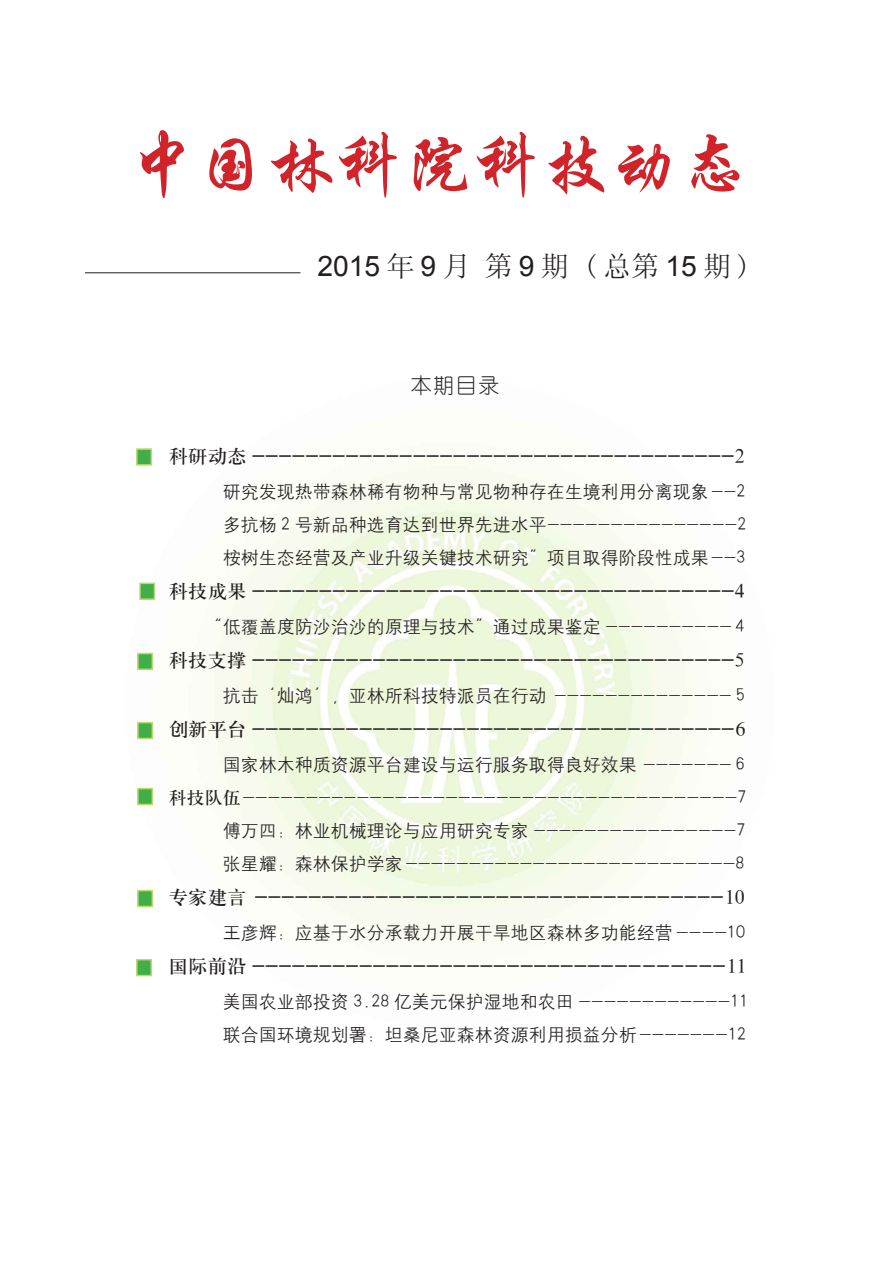
<style>
.page{position:relative;width:893px;height:1263px;background:#fff}
.page>*{position:absolute;margin:0;border:0;box-sizing:border-box;transform-origin:0 0}
.t1{font:69px "ST Xingkai";color:#d1232a}
.t2{font:28.2px "Sim Sun";color:#231f20}
.t3{font:21px "You Yuan";color:#231f20}
.目录二{font:19.5px "H Ya 3 gj";color:#231f20}
.目录一{font:19.5px "H Ya 3 gj";color:#231f20}
.目录二-2{font:18px/33px "H Yg 2 gj";color:#231f20;text-align:justify}
.s1{font-family:"Arial"}
.s2{font-family:"H Ya 3 gj"}
</style>
<div class="page">
<img style="left:136px;top:460px;width:561px;height:517px">
<hr style="left:85px;top:273px;width:215px;height:1px;background:#231f20">
<div style="left:136px;top:448px;width:16px;height:18px;background:#40ae49;border:2px solid #bed86a"></div>
<div style="left:139px;top:583px;width:16px;height:17px;background:#40ae49;border:2px solid #bed86a"></div>
<div style="left:137px;top:653px;width:16px;height:17px;background:#40ae49;border:2px solid #bed86a"></div>
<div style="left:137px;top:788px;width:16px;height:17px;background:#40ae49;border:2px solid #bed86a"></div>
<div style="left:137px;top:890px;width:16px;height:17px;background:#40ae49;border:2px solid #bed86a"></div>
<div style="left:137px;top:722px;width:16px;height:17px;background:#40ae49;border:2px solid #bed86a"></div>
<div style="left:136px;top:959px;width:16px;height:17px;background:#40ae49;border:2px solid #bed86a"></div>
<p class="t1" style="left:128px;top:130px;width:622px">中国林科院科技动态</p>
<p class="t2" style="left:317px;top:252px;width:435px"><span class="s1">2015</span>年<span class="s1">9</span>月 第<span class="s1">9</span>期 (总第<span class="s1">15</span>期)</p>
<p class="t3" style="left:411px;top:374px;width:90px">本期目录</p>
<p class="目录一" style="left:169px;top:446px;width:577px">科研动态 ------------------------------------2</p>
<p class="目录二-2" style="left:223px;top:475px;width:525px">研究发现热带森林稀有物种与常见物种存在生境利用分离现象 --2多抗杨 2 号新品种选育达到世界先进水平---------------2桉树生态经营及产业升级关键技术研究”项目取得阶段性成果 --3</p>
<p class="目录二" style="left:169px;top:581px;width:577px">科技成果 ------------------------------------4</p>
<p class="目录二-2" style="left:205px;top:610px;width:541px">“低覆盖度防沙治沙的原理与技术”通过成果鉴定 ---------- 4</p>
<p class="目录二" style="left:169px;top:650px;width:577px">科技支撑 ------------------------------------5</p>
<p class="目录二-2" style="left:223px;top:679px;width:524px">抗击‘灿鸿’，亚林所科技特派员在行动 -------------- 5</p>
<p class="目录二" style="left:169px;top:719px;width:578px">创新平台 ------------------------------------6</p>
<p class="目录二-2" style="left:223px;top:748px;width:524px">国家林木种质资源平台建设与运行服务取得良好效果 ------- 6</p>
<p class="目录二-2" style="left:169px;top:781px;width:579px;text-align:right"><span class="s2">科技队伍</span>---------------------------------------7傅万四：林业机械理论与应用研究专家 ----------------7</p>
<p class="目录二-2" style="left:223px;top:847px;width:523px">张星耀：森林保护学家 --------------------------8</p>
<p class="目录二" style="left:169px;top:887px;width:577px">专家建言 -----------------------------------10</p>
<p class="目录二-2" style="left:223px;top:916px;width:524px">王彦辉：应基于水分承载力开展干旱地区森林多功能经营 ----10</p>
<p class="目录二" style="left:169px;top:956px;width:579px">国际前沿 -----------------------------------11</p>
<p class="目录二-2" style="left:223px;top:985px;width:527px">美国农业部投资 3.28 亿美元保护湿地和农田 ------------11</p>
<p class="目录二-2" style="left:223px;top:1018px;width:525px">联合国环境规划署：坦桑尼亚森林资源利用损益分析 -------12</p>
</div>
